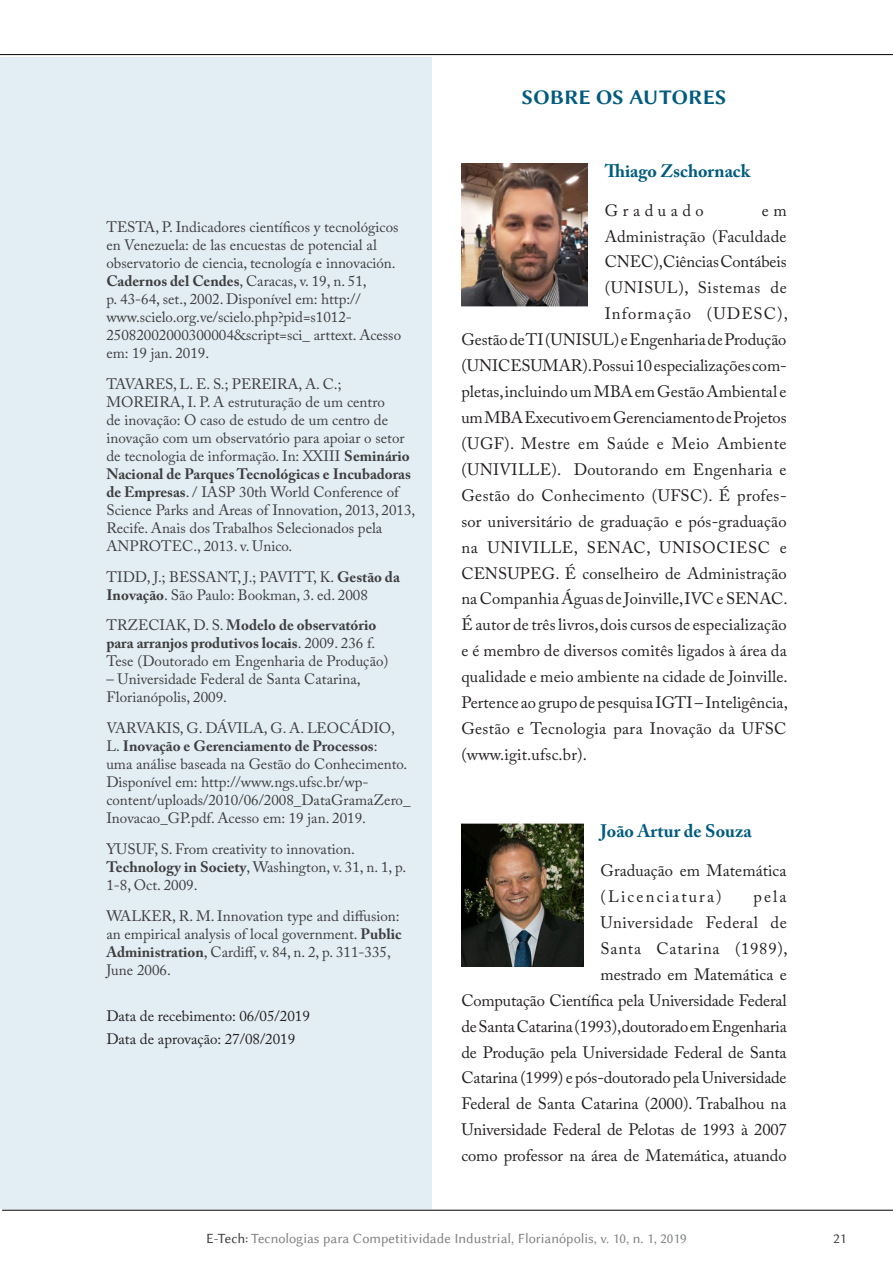
<style>
.page{position:relative;width:893px;height:1263px;background:#fff}
.page>*{position:absolute;margin:0;border:0;box-sizing:border-box;transform-origin:0 0}
.tit_referencias_auto{font:21px "Lin Biolinum B";color:#005b7f}
.autor_minicurriculo{font:700 18px "Adobe Caslon Pro";color:#005b7f}
.texto_minicurriculo{font:16.5px/26px "Adobe Caslon Pro";letter-spacing:.005em;color:#231f20}
.texto_minicurriculo-2{font:16.5px "Adobe Caslon Pro";letter-spacing:.025em;color:#231f20}
.texto_minicurriculo-3{font:16.5px "Adobe Caslon Pro";letter-spacing:.035em;color:#231f20}
.texto_minicurriculo-4{font:16.5px "Adobe Caslon Pro";letter-spacing:.04em;color:#231f20}
.texto_minicurriculo-5{font:16.5px "Adobe Caslon Pro";letter-spacing:.065em;color:#231f20}
.texto_minicurriculo-6{font:16.5px "Adobe Caslon Pro";letter-spacing:.28em;color:#231f20}
.referencias{font:15px/18px "Adobe Caslon Pro";color:#3e3e3f}
.recebimento_publicaç{font:15px "Adobe Caslon Pro";color:#231f20}
.t1{font:14.25px "Lin Biolinum";color:#808285}
.t2{font:14.25px "Lin Biolinum";color:#3e3e3f}
.s1{font-weight:700}
.s2{color:#3e3e3f}
</style>
<div class="page">
<hr style="left:2px;top:1210px;width:891px;height:1px;background:#000">
<hr style="left:0;top:54px;width:893px;height:1px;background:#000">
<img style="left:461px;top:164px;width:127px;height:142px">
<img style="left:461px;top:823px;width:122px;height:143px">
<div style="left:0;top:57px;width:432px;height:1151px;background:#e3eef4"></div>
<p class="referencias" style="left:106px;top:218px;width:296px">TESTA, P. Indicadores científicos y tecnológicos en Venezuela: de las encuestas de potencial al observatorio de ciencia, tecnología e innovación.<br><span class="s1">Cadernos del Cendes</span>, Caracas, v. 19, n. 51,<br>p. 43-64, set., 2002. Disponível em: http:// www.scielo.org.ve/scielo.php?pid=s1012- 25082002000300004&amp;script=sci_ arttext. Acesso em: 19 jan. 2019.</p>
<p class="referencias" style="left:106px;top:375px;width:311px">TAVARES, L. E. S.; PEREIRA, A. C.; MOREIRA, I. P. A estruturação de um centro<br>de inovação: O caso de estudo de um centro de inovação com um observatório para apoiar o setor de tecnologia de informação. In: XXIII <span class="s1">Seminário Nacional de Parques Tecnológicas e Incubadoras de Empresas</span>. / IASP 30th World Conference of Science Parks and Areas of Innovation, 2013, 2013, Recife. Anais dos Trabalhos Selecionados pela ANPROTEC., 2013. v. Unico.</p>
<p class="referencias" style="left:106px;top:567px;width:295px">TIDD, J.; BESSANT, J.; PAVITT, K. <span class="s1">Gestão da<br>Inovação</span>. São Paulo: Bookman, 3. ed. 2008</p>
<p class="referencias" style="left:106px;top:616px;width:284px">TRZECIAK, D. S. <span class="s1">Modelo de observatório para arranjos produtivos locais</span>. 2009. 236 f.<br>Tese (Doutorado em Engenharia de Produção)</p>
<p class="referencias" style="left:106px;top:670px;width:256px">– Universidade Federal de Santa Catarina,<br>Florianópolis, 2009.</p>
<p class="referencias" style="left:106px;top:719px;width:306px">VARVAKIS, G. DÁVILA, G. A. LEOCÁDIO, L. <span class="s1">Inovação e Gerenciamento de Processos</span>:<br>uma análise baseada na Gestão do Conhecimento.<br>Disponível em: http://www.ngs.ufsc.br/wp&shy;content/uploads/2010/06/2008_DataGramaZero_ Inovacao_GP.pdf. Acesso em: 19 jan. 2019.</p>
<p class="referencias" style="left:106px;top:840px;width:301px">YUSUF, S. From creativity to innovation.<br><span class="s1">Technology in Society</span>, Washington, v. 31, n. 1, p.<br>1-8, Oct. 2009.</p>
<p class="referencias" style="left:106px;top:906px;width:297px">WALKER, R. M. Innovation type and diffusion: an empirical analysis of local government. <span class="s1">Public Administration</span>, Cardiff, v. 84, n. 2, p. 311-335, June 2006.</p>
<p class="recebimento_publicaç" style="left:106px;top:1007px;width:205px">Data de recebimento: 06/05/2019</p>
<p class="recebimento_publicaç" style="left:106px;top:1030px;width:190px">Data de aprovação: 27/08/2019</p>
<p class="tit_referencias_auto" style="left:522px;top:82px;width:206px">SOBRE OS AUTORES</p>
<p class="autor_minicurriculo" style="left:605px;top:160px;width:147px">Thiago Zschornack</p>
<p class="texto_minicurriculo-6" style="left:605px;top:200px;width:101px">Graduado</p>
<p class="texto_minicurriculo" style="left:762px;top:197px;width:26px">e m</p>
<p class="texto_minicurriculo" style="left:605px;top:223px;width:183px">Administração (Faculdade</p>
<p class="texto_minicurriculo" style="left:605px;top:249px;width:184px">CNEC), Ciências Contábeis</p>
<p class="texto_minicurriculo-4" style="left:605px;top:278px;width:183px">(UNISUL), Sistemas de</p>
<p class="texto_minicurriculo-5" style="left:605px;top:304px;width:185px">Informação (UDESC),</p>
<p class="texto_minicurriculo" style="left:461px;top:327px;width:327px">Gestão de TI (UNISUL) e Engenharia de Produção</p>
<p class="texto_minicurriculo" style="left:461px;top:352px;width:327px">(UNICESUMAR). Possui 10 especializações com-</p>
<p class="texto_minicurriculo" style="left:461px;top:378px;width:327px">pletas, incluindo um MBA em Gestão Ambiental e</p>
<p class="texto_minicurriculo" style="left:461px;top:404px;width:327px">um MBA Executivo em Gerenciamento de Projetos</p>
<p class="texto_minicurriculo-2" style="left:461px;top:434px;width:327px">(UGF). Mestre em Saúde e Meio Ambiente</p>
<p class="texto_minicurriculo" style="left:461px;top:456px;width:327px">(UNIVILLE). Doutorando em Engenharia e</p>
<p class="texto_minicurriculo-2" style="left:461px;top:485px;width:327px">Gestão do Conhecimento (UFSC). É profes-</p>
<p class="texto_minicurriculo" style="left:461px;top:508px;width:327px">sor universitário de graduação e pós-graduação</p>
<p class="texto_minicurriculo-3" style="left:461px;top:537px;width:327px">na UNIVILLE, SENAC, UNISOCIESC e</p>
<p class="texto_minicurriculo" style="left:461px;top:560px;width:327px">CENSUPEG. É conselheiro de Administração</p>
<p class="texto_minicurriculo" style="left:461px;top:586px;width:328px">na Companhia Águas de Joinville, IVC e SENAC.</p>
<p class="texto_minicurriculo" style="left:461px;top:612px;width:327px">É autor de três livros, dois cursos de especialização</p>
<p class="texto_minicurriculo" style="left:461px;top:638px;width:327px">e é membro de diversos comitês ligados à área da</p>
<p class="texto_minicurriculo" style="left:461px;top:663px;width:328px">qualidade e meio ambiente na cidade de Joinville.</p>
<p class="texto_minicurriculo" style="left:461px;top:689px;width:328px">Pertence ao grupo de pesquisa IGTI – Inteligência,</p>
<p class="texto_minicurriculo" style="left:461px;top:715px;width:327px">Gestão e Tecnologia para Inovação da UFSC</p>
<p class="texto_minicurriculo" style="left:461px;top:741px;width:127px">(www.igit.ufsc.br).</p>
<p class="autor_minicurriculo" style="left:600px;top:821px;width:153px">João Artur de Souza</p>
<p class="texto_minicurriculo" style="left:600px;top:857px;width:188px">Graduação em Matemática (Licenciatura)</p>
<p class="texto_minicurriculo" style="left:461px;top:883px;width:328px;text-align:right">pela<br>Universidade Federal de<br>Santa Catarina (1989),<br>mestrado em Matemática e<br>Computação Científica pela Universidade Federal de Santa Catarina (1993), doutorado em Engenharia de Produção pela Universidade Federal de Santa Catarina (1999) e pós-doutorado pela Universidade Federal de Santa Catarina (2000). Trabalhou na Universidade Federal de Pelotas de 1993 à 2007 como professor na área de Matemática, atuando</p>
<p class="t1" style="left:206px;top:1230px;width:482px"><span class="s2">E-Tech:</span> Tecnologias para Competitividade Industrial, Florianópolis, v. 10, n. 1, 2019</p>
<p class="t2" style="left:833px;top:1230px;width:14px">21</p>
</div>
